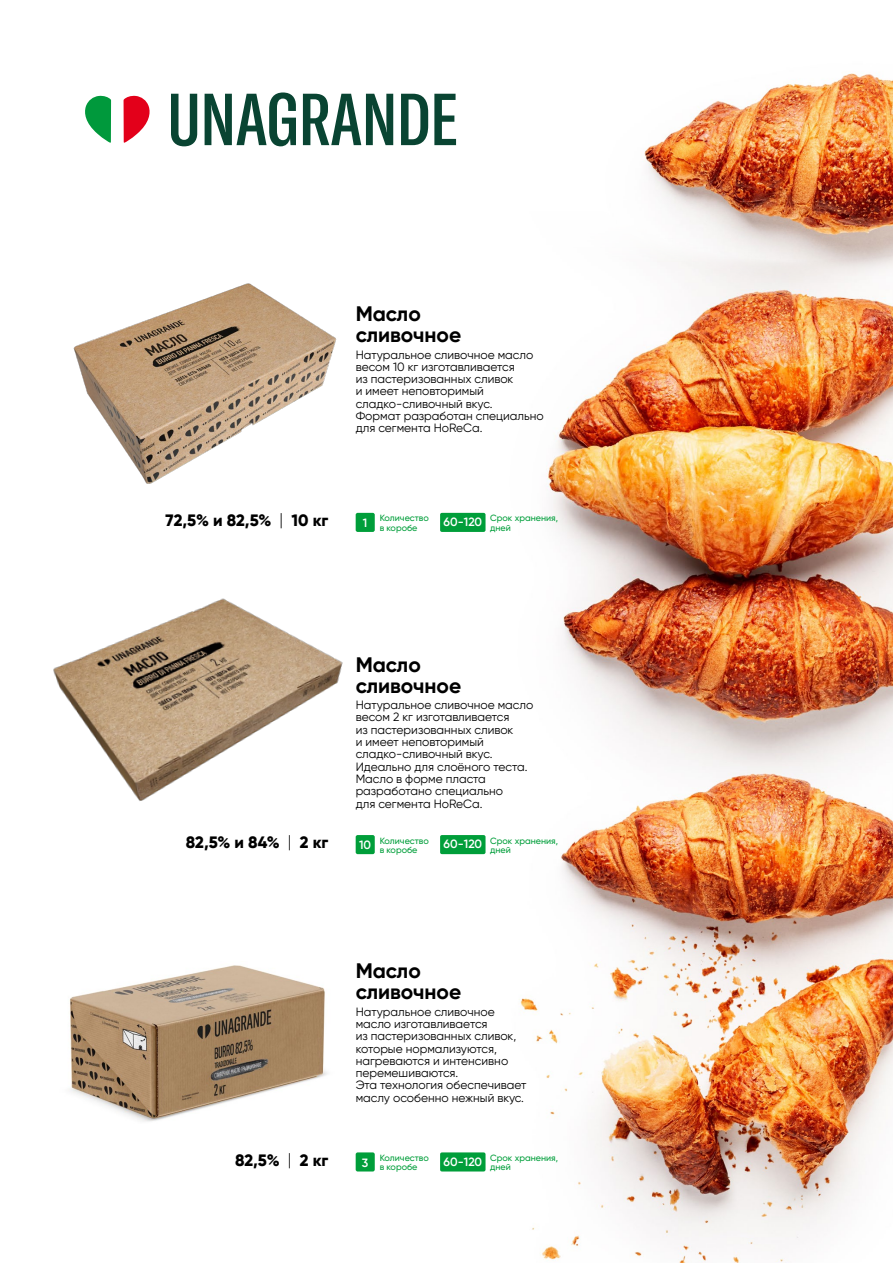
<style>
.page{position:relative;width:893px;height:1263px;background:#fff}
.page>*{position:absolute;margin:0;border:0;box-sizing:border-box;transform-origin:0 0}
.t1{font:700 21px/21px "Gilroy";color:#000}
.t2{font:800 16.5px "Gilroy";color:#000}
.t3{font:12px/12.3px "Gilroy";color:#000}
.t4{font:600 12px "Gilroy";color:#fff}
.t5{font:500 9px/9px "Gilroy";color:#009e3a}
.s1{font-weight:300}
.s2{font-weight:600;font-size:12px;color:#fff}
</style>
<div class="page">
<img style="left:547px;top:284px;width:346px;height:478px">
<img style="left:644px;top:73px;width:249px;height:211px">
<img style="left:519px;top:762px;width:374px;height:501px">
<div style="left:356px;top:513px;width:19px;height:19px;background:#009e3a;border-radius:2px"></div>
<div style="left:440px;top:513px;width:45px;height:19px;background:#009e3a;border-radius:2px"></div>
<div style="left:356px;top:835px;width:19px;height:19px;background:#009e3a;border-radius:2px"></div>
<div style="left:440px;top:835px;width:45px;height:19px;background:#009e3a;border-radius:2px"></div>
<div style="left:356px;top:1152px;width:19px;height:19px;background:#009e3a;border-radius:2px"></div>
<div style="left:440px;top:1152px;width:45px;height:19px;background:#009e3a;border-radius:2px"></div>
<svg style="left:171px;top:94px;width:26px;height:52px"></svg>
<svg style="left:205px;top:92px;width:91px;height:54px"></svg>
<svg style="left:303px;top:94px;width:90px;height:51px"></svg>
<svg style="left:401px;top:94px;width:27px;height:51px"></svg>
<svg style="left:434px;top:94px;width:22px;height:51px"></svg>
<svg style="left:85px;top:95px;width:26px;height:48px"></svg>
<svg style="left:124px;top:95px;width:26px;height:48px"></svg>
<img style="left:69px;top:965px;width:259px;height:157px">
<img style="left:73px;top:283px;width:264px;height:201px">
<img style="left:53px;top:598px;width:290px;height:203px">
<h1 class="t1" style="left:356px;top:303px;width:107px">Масло сливочное</h1>
<p class="t3" style="left:356px;top:348px;width:190px">Натуральное сливочное масло весом 10 кг изготавливается<br>из пастеризованных сливок<br>и имеет неповторимый сладко-сливочный вкус.<br>Формат разработан специально для сегмента HoReCa.</p>
<h2 class="t2" style="left:166px;top:510px;width:164px">72,5% и 82,5% <span class="s1">|</span> 10 кг</h2>
<p class="t4" style="left:363px;top:515px;width:6px">1</p>
<p class="t5" style="left:380px;top:514px;width:51px">Количество в коробе</p>
<p class="t5" style="left:490px;top:514px;width:69px">Срок хранения, дней</p>
<p class="t4" style="left:444px;top:514px;width:40px">60-120</p>
<h1 class="t1" style="left:356px;top:654px;width:107px">Масло сливочное</h1>
<p class="t3" style="left:356px;top:699px;width:179px">Натуральное сливочное масло весом 2 кг изготавливается<br>из пастеризованных сливок<br>и имеет неповторимый сладко-сливочный вкус.<br>Идеально для слоёного теста.<br>Масло в форме пласта разработано специально<br>для сегмента HoReCa.</p>
<h2 class="t2" style="left:186px;top:832px;width:144px">82,5% и 84% <span class="s1">|</span> 2 кг</h2>
<p class="t5" style="left:380px;top:836px;width:51px;text-indent:-20px"><span class="s2">10</span> Количество в коробе</p>
<p class="t5" style="left:490px;top:836px;width:69px">Срок хранения, дней</p>
<p class="t4" style="left:444px;top:837px;width:40px">60-120</p>
<h1 class="t1" style="left:356px;top:960px;width:107px">Масло сливочное</h1>
<p class="t3" style="left:356px;top:1005px;width:172px">Натуральное сливочное масло изготавливается<br>из пастеризованных сливок, которые нормализуются, нагреваются и интенсивно перемешиваются.<br>Эта технология обеспечивает маслу особенно нежный вкус.</p>
<h2 class="t2" style="left:235px;top:1149px;width:95px">82,5% <span class="s1">|</span> 2 кг</h2>
<p class="t4" style="left:362px;top:1155px;width:8px">3</p>
<p class="t5" style="left:380px;top:1153px;width:51px">Количество в коробе</p>
<p class="t5" style="left:490px;top:1153px;width:69px">Срок хранения, дней</p>
<p class="t4" style="left:444px;top:1154px;width:40px">60-120</p>
</div>
